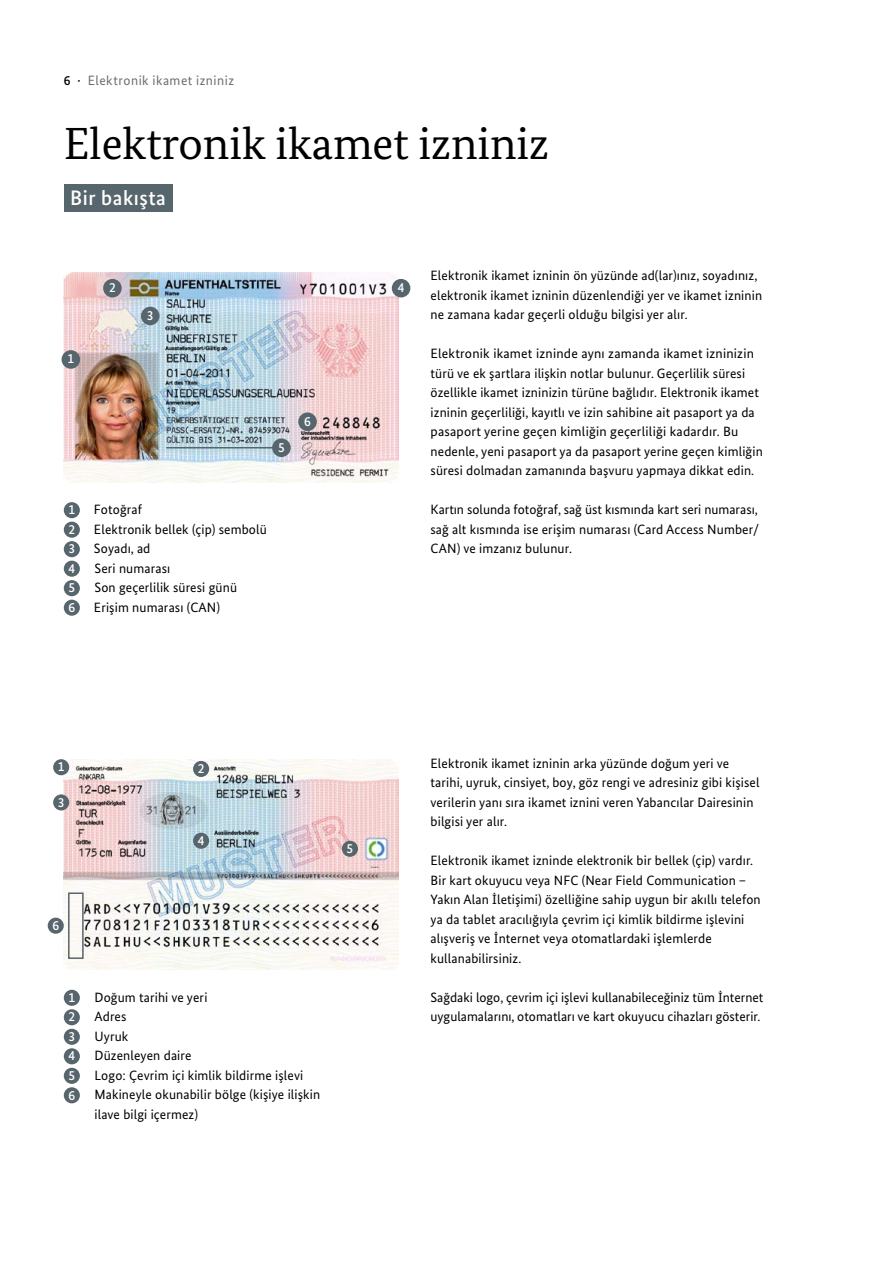
<style>
.page{position:relative;width:893px;height:1263px;background:#fff}
.page>*{position:absolute;margin:0;border:0;box-sizing:border-box;transform-origin:0 0}
.t1{font:45px "Bundes Serif";color:#000}
.t2{font:500 21px "Bundes Sans";letter-spacing:.025em;color:#fff}
.t3{font:13.5px/19.5px "Bundes Sans";letter-spacing:.01em;color:#000}
.t4{font:13.5px "Bundes Sans";letter-spacing:.04em;color:#6e6e6e}
.t5{font:500 13.5px/19.6px "Bundes Sans";color:#fff;text-align:justify}
.s1{font-weight:500;color:#000}
</style>
<div class="page">
<div style="left:64px;top:184px;width:108px;height:28px;background:#57656c"></div>
<img style="left:64px;top:272px;width:335px;height:211px">
<img style="left:64px;top:759px;width:335px;height:210px">
<div style="left:62px;top:350px;width:18px;height:19px;background:#57656c;border-radius:50%"></div>
<div style="left:141px;top:307px;width:19px;height:18px;background:#57656c;border-radius:50%"></div>
<div style="left:272px;top:438px;width:19px;height:19px;background:#57656c;border-radius:50%"></div>
<div style="left:298px;top:412px;width:19px;height:19px;background:#57656c;border-radius:50%"></div>
<div style="left:392px;top:279px;width:18px;height:18px;background:#57656c;border-radius:50%"></div>
<div style="left:64px;top:502px;width:16px;height:16px;background:#57656c;border-radius:50%"></div>
<div style="left:64px;top:522px;width:16px;height:16px;background:#57656c;border-radius:50%"></div>
<div style="left:64px;top:541px;width:16px;height:16px;background:#57656c;border-radius:50%"></div>
<div style="left:64px;top:600px;width:16px;height:16px;background:#57656c;border-radius:50%"></div>
<div style="left:64px;top:561px;width:16px;height:16px;background:#57656c;border-radius:50%"></div>
<div style="left:64px;top:580px;width:16px;height:16px;background:#57656c;border-radius:50%"></div>
<div style="left:193px;top:833px;width:16px;height:16px;background:#57656c;border-radius:50%"></div>
<div style="left:342px;top:841px;width:16px;height:16px;background:#57656c;border-radius:50%"></div>
<div style="left:193px;top:761px;width:16px;height:16px;background:#57656c;border-radius:50%"></div>
<div style="left:64px;top:990px;width:16px;height:16px;background:#57656c;border-radius:50%"></div>
<div style="left:64px;top:1009px;width:16px;height:16px;background:#57656c;border-radius:50%"></div>
<div style="left:64px;top:1029px;width:16px;height:16px;background:#57656c;border-radius:50%"></div>
<div style="left:64px;top:1048px;width:16px;height:16px;background:#57656c;border-radius:50%"></div>
<div style="left:64px;top:1068px;width:16px;height:16px;background:#57656c;border-radius:50%"></div>
<div style="left:64px;top:1087px;width:16px;height:16px;background:#57656c;border-radius:50%"></div>
<div style="left:53px;top:794px;width:16px;height:16px;background:#57656c;border-radius:50%"></div>
<div style="left:53px;top:759px;width:16px;height:16px;background:#57656c;border-radius:50%"></div>
<div style="left:68px;top:892px;width:16px;height:67px;border:2px solid #57656c"></div>
<div style="left:48px;top:918px;width:16px;height:16px;background:#57656c;border-radius:50%"></div>
<hr style="left:166px;top:447px;width:111px;height:1px;background:#57656c">
<div style="left:103px;top:279px;width:19px;height:18px;background:#57656c;border-radius:50%"></div>
<p class="t4" style="left:64px;top:72px;width:172px"><span class="s1">6 ·</span> Elektronik ikamet izniniz</p>
<h1 class="t1" style="left:64px;top:116px;width:487px">Elektronik ikamet izniniz</h1>
<h2 class="t2" style="left:70px;top:185px;width:97px">Bir bakışta</h2>
<p class="t5" style="left:67px;top:349px;width:8px">1</p>
<p class="t5" style="left:109px;top:277px;width:8px">2</p>
<p class="t5" style="left:147px;top:305px;width:8px">3</p>
<p class="t5" style="left:278px;top:437px;width:8px">5</p>
<p class="t5" style="left:304px;top:411px;width:8px">6</p>
<p class="t5" style="left:68px;top:499px;width:8px">1<br>2<br>3</p>
<p class="t3" style="left:94px;top:499px;width:174px">Fotoğraf<br>Elektronik bellek (çip) sembolü<br>Soyadı, ad</p>
<p class="t5" style="left:398px;top:277px;width:8px">4</p>
<p class="t3" style="left:431px;top:266px;width:333px">Elektronik ikamet izninin ön yüzünde ad(lar)ınız, soyadınız, elektronik ikamet izninin düzenlendiği yer ve ikamet izninin ne zamana kadar geçerli olduğu bilgisi yer alır.</p>
<p class="t3" style="left:431px;top:344px;width:334px">Elektronik ikamet izninde aynı zamanda ikamet izninizin türü ve ek şartlara ilişkin notlar bulunur. Geçerlilik süresi özellikle ikamet izninizin türüne bağlıdır. Elektronik ikamet izninin geçerliliği, kayıtlı ve izin sahibine ait pasaport ya da pasaport yerine geçen kimliğin geçerliliği kadardır. Bu nedenle, yeni pasaport ya da pasaport yerine geçen kimliğin süresi dolmadan zamanında başvuru yapmaya dikkat edin.</p>
<p class="t3" style="left:431px;top:500px;width:330px;text-align:justify">Kartın solunda fotoğraf, sağ üst kısmında kart seri numarası, sağ alt kısmında ise erişim numarası (Card Access Number/ CAN) ve imzanız bulunur.</p>
<p class="t5" style="left:68px;top:558px;width:8px">4<br>5</p>
<p class="t3" style="left:95px;top:558px;width:144px">Seri numarası<br>Son geçerlilik süresi günü</p>
<p class="t5" style="left:68px;top:597px;width:8px">6</p>
<p class="t3" style="left:94px;top:597px;width:128px">Erişim numarası (CAN)</p>
<p class="t5" style="left:58px;top:756px;width:8px">1</p>
<p class="t5" style="left:58px;top:792px;width:8px">3</p>
<p class="t5" style="left:198px;top:758px;width:8px">2</p>
<p class="t5" style="left:198px;top:830px;width:8px">4</p>
<p class="t5" style="left:52px;top:915px;width:8px">6</p>
<p class="t5" style="left:68px;top:987px;width:8px">1<br>2<br>3<br>4<br>5<br>6</p>
<p class="t3" style="left:94px;top:987px;width:114px">Doğum tarihi ve yeri</p>
<p class="t3" style="left:95px;top:1006px;width:35px">Adres<br>Uyruk</p>
<p class="t3" style="left:94px;top:1046px;width:98px">Düzenleyen daire</p>
<p class="t3" style="left:94px;top:1085px;width:227px">Makineyle okunabilir bölge (kişiye ilişkin ilave bilgi içermez)</p>
<p class="t3" style="left:94px;top:1065px;width:210px">Logo: Çevrim içi kimlik bildirme işlevi</p>
<p class="t5" style="left:347px;top:838px;width:8px">5</p>
<p class="t3" style="left:431px;top:753px;width:331px">Elektronik ikamet izninin arka yüzünde doğum yeri ve tarihi, uyruk, cinsiyet, boy, göz rengi ve adresiniz gibi kişisel verilerin yanı sıra ikamet iznini veren Yabancılar Dairesinin bilgisi yer alır.</p>
<p class="t3" style="left:431px;top:850px;width:332px">Elektronik ikamet izninde elektronik bir bellek (çip) vardır.<br>Bir kart okuyucu veya NFC (Near Field Communication – Yakın Alan İletişimi) özelliğine sahip uygun bir akıllı telefon ya da tablet aracılığıyla çevrim içi kimlik bildirme işlevini alışveriş ve İnternet veya otomatlardaki işlemlerde kullanabilirsiniz.</p>
<p class="t3" style="left:431px;top:987px;width:334px">Sağdaki logo, çevrim içi işlevi kullanabileceğiniz tüm İnternet uygulamalarını, otomatları ve kart okuyucu cihazları gösterir.</p>
</div>
